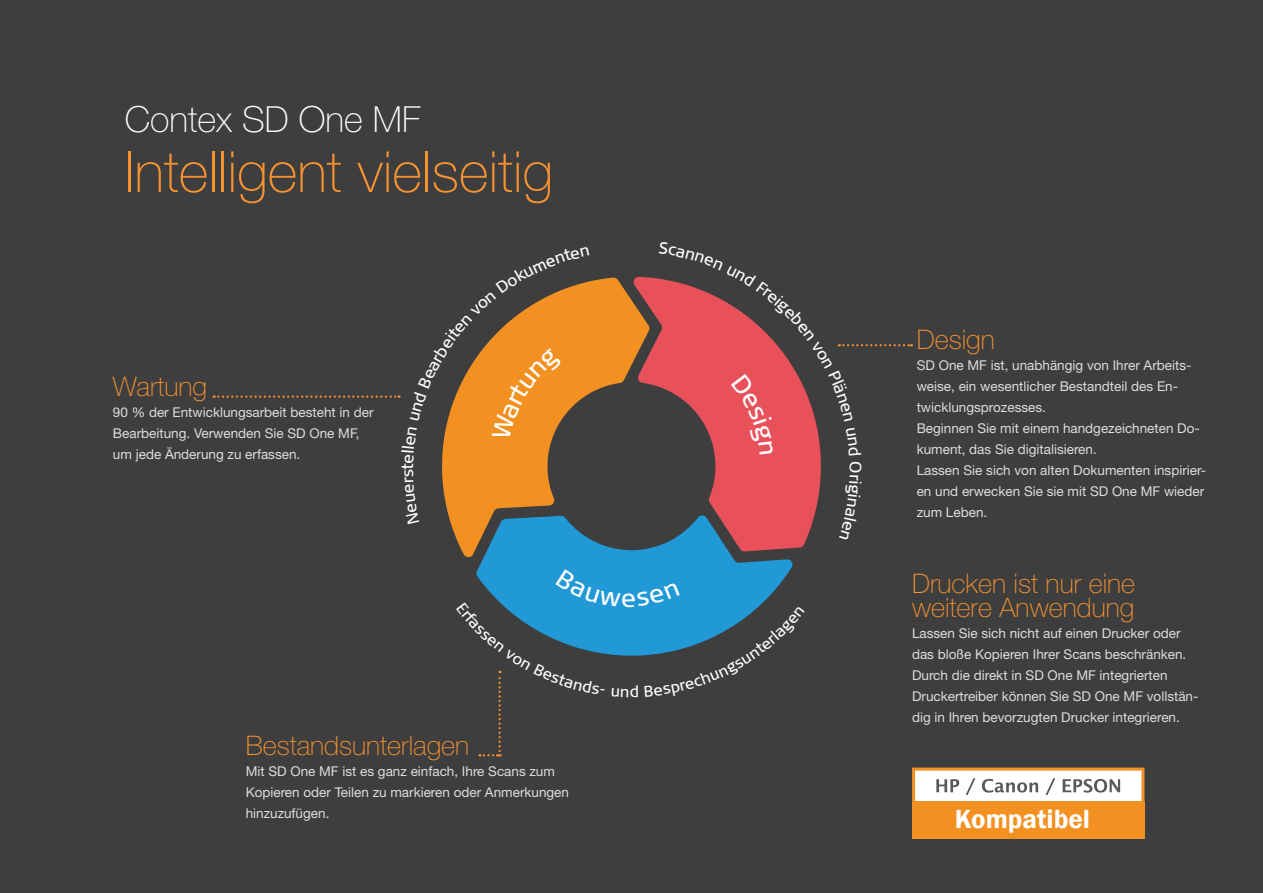
<style>
.page{position:relative;width:1263px;height:893px;background:#3e3e3f}
.page>*{position:absolute;margin:0;border:0;box-sizing:border-box;transform-origin:0 0}
.t1{font:100 57px "Helvetica Neue LT Std";color:#f69230}
.t2{font:100 36px "Helvetica Neue LT Std";color:#fff}
.t3{font:100 27px/24px "Helvetica Neue LT Std";color:#f69230}
.t4{font:600 27px "Franklin Gothic";color:#fff}
.t5{font:13.5px/21px "Helvetica Neue LT Std";color:#dcdddf}
</style>
<div class="page">
<div style="left:912px;top:802px;width:232px;height:37px;background:#f29022"></div>
<svg style="left:912px;top:768px;width:232px;height:34px;background:#ebded1"></svg>
<svg style="left:478px;top:551px;width:315px;height:18px;background:#248bbf"></svg>
<svg style="left:650px;top:277px;width:171px;height:274px;fill:#e9515a"></svg>
<svg style="left:451px;top:277px;width:199px;height:281px"></svg>
<svg style="left:476px;top:569px;width:315px;height:187px"></svg>
<svg style="left:659px;top:277px;width:253px;height:178px"></svg>
<svg style="left:214px;top:277px;width:375px;height:247px"></svg>
<p class="t2" style="left:125px;top:99px;width:297px">Contex SD One MF</p>
<p class="t1" style="left:125px;top:139px;width:430px">Intelligent vielseitig</p>
<p class="t3" style="left:113px;top:375px;width:96px">Wartung</p>
<p class="t5" style="left:113px;top:402px;width:262px">90 % der Entwicklungsarbeit besteht in der<br>Bearbeitung. Verwenden Sie SD One MF, um jede Änderung zu erfassen.</p>
<p class="t3" style="left:246px;top:734px;width:225px">Bestandsunterlagen</p>
<p class="t5" style="left:246px;top:761px;width:325px">Mit SD One MF ist es ganz einfach, Ihre Scans zum<br>Kopieren oder Teilen zu markieren oder Anmerkungen hinzuzufügen.</p>
<p class="t3" style="left:917px;top:327px;width:80px">Design</p>
<p class="t5" style="left:917px;top:355px;width:276px">SD One MF ist, unabhängig von Ihrer Arbeits&shy;weise, ein wesentlicher Bestandteil des En&shy;twicklungsprozesses.</p>
<p class="t5" style="left:917px;top:418px;width:285px">Beginnen Sie mit einem handgezeichneten Do&shy;kument, das Sie digitalisieren.</p>
<p class="t5" style="left:917px;top:460px;width:291px">Lassen Sie sich von alten Dokumenten inspirier&shy;en und erwecken Sie sie mit SD One MF wieder zum Leben.</p>
<p class="t3" style="left:912px;top:572px;width:225px">Drucken ist nur eine weitere Anwendung</p>
<p class="t5" style="left:912px;top:623px;width:276px">Lassen Sie sich nicht auf einen Drucker oder das bloße Kopieren Ihrer Scans beschränken.</p>
<p class="t5" style="left:912px;top:665px;width:288px">Durch die direkt in SD One MF integrierten<br>Druckertreiber können Sie SD One MF vollstän&shy;dig in Ihren bevorzugten Drucker integrieren.</p>
<p class="t4" style="left:955px;top:802px;width:137px">Kompatibel</p>
</div>
